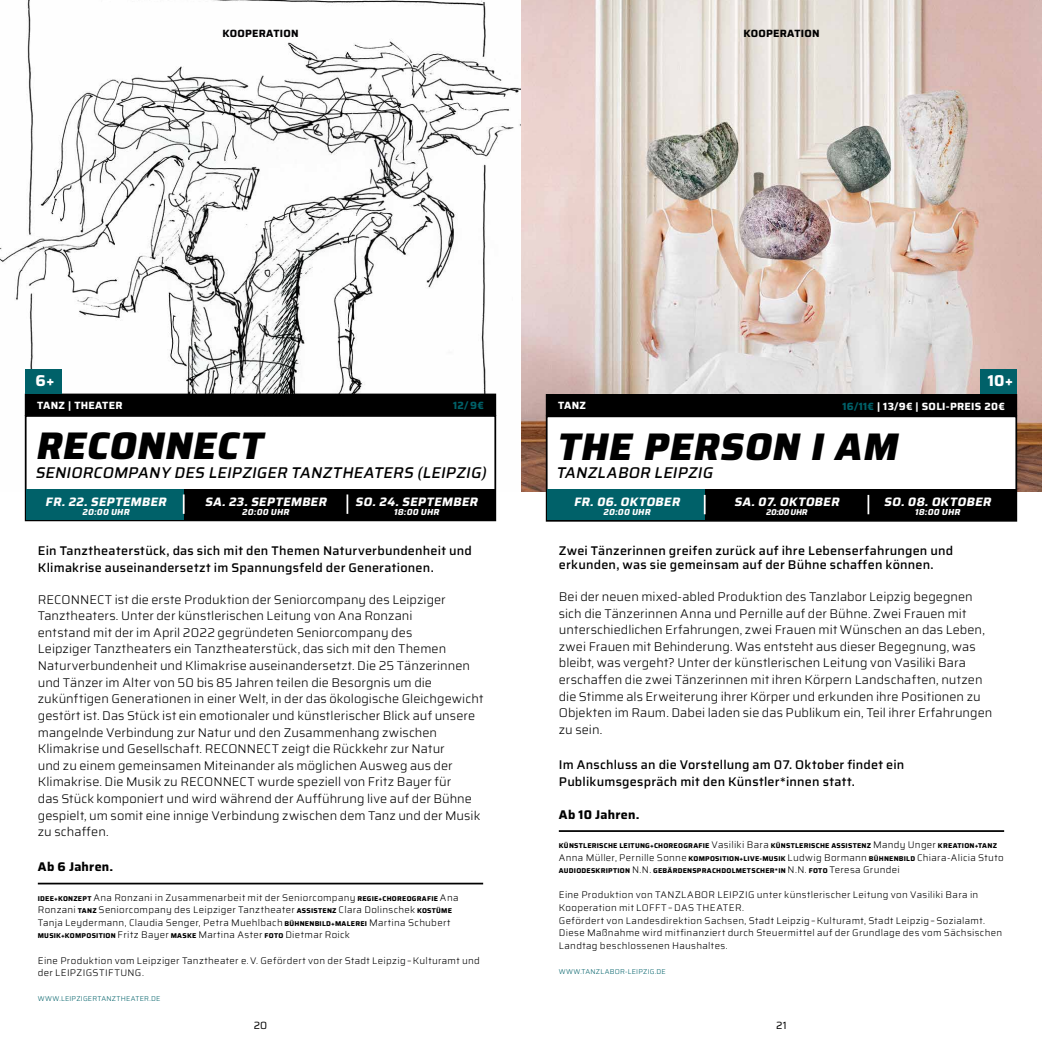
<style>
.page{position:relative;width:1042px;height:1042px;background:#fff}
.page>*{position:absolute;margin:0;border:0;box-sizing:border-box;transform-origin:0 0}
.t1{font:italic 800 38.5px "Saira";color:#000}
.t2{font:700 15.75px "Saira";color:#fff}
.t3{font:italic 500 15.58px "Saira";color:#000}
.t4{font:300 12.6px/16.6px "Saira";color:#000}
.t5{font:500 12.6px/16.6px "Saira";letter-spacing:.015em;color:#000}
.t6{font:700 12.6px "Saira";letter-spacing:.015em;color:#000}
.t7{font:italic 700 12.25px "Saira";color:#fff}
.t8{font:700 10.5px "Saira";letter-spacing:.025em;color:#fff}
.t9{font:700 10.5px "Saira";letter-spacing:.025em;color:#000}
.t10{font:700 10.5px "Saira";letter-spacing:.025em;color:#020103}
.t11{font:700 10.5px "Saira";color:#006169}
.t12{font:10.5px "Saira";color:#000}
.t13{font:300 9.62px/12.6px "Saira";letter-spacing:.03em;color:#000}
.t14{font:italic 700 8.75px "Saira";color:#fff}
.t15{font:italic 700 8.4px "Saira";color:#fff}
.t16{font:700 7px "Saira";letter-spacing:.03em;color:#000}
.t17{font:300 7px "Saira";letter-spacing:.035em;color:#006169}
.s1{color:#006169}
.s2{font-weight:700;font-size:7px}
.s3{font-weight:300;font-size:9.62px}
</style>
<div class="page">
<img style="left:0;top:0;width:521px;height:492px">
<img style="left:521px;top:0;width:521px;height:492px">
<hr style="left:38px;top:882px;width:445px;height:2px;background:#000">
<hr style="left:559px;top:830px;width:445px;height:2px;background:#000">
<div style="left:26px;top:416px;width:469px;height:104px;background:#fff"></div>
<div style="left:25px;top:415px;width:471px;height:106px;border:2px solid #000"></div>
<div style="left:26px;top:394px;width:469px;height:21px;background:#000"></div>
<div style="left:25px;top:394px;width:471px;height:22px;border:2px solid #000"></div>
<div style="left:26px;top:488px;width:159px;height:31px;background:#006169"></div>
<div style="left:337px;top:488px;width:159px;height:31px;background:#000"></div>
<div style="left:184px;top:488px;width:163px;height:31px;background:#000"></div>
<hr style="left:183px;top:494px;width:2px;height:20px;background:#fff">
<hr style="left:346px;top:494px;width:2px;height:20px;background:#fff">
<div style="left:25px;top:369px;width:37px;height:25px;background:#006169"></div>
<div style="left:547px;top:416px;width:469px;height:105px;background:#fff"></div>
<div style="left:546px;top:415px;width:471px;height:107px;border:2px solid #000"></div>
<div style="left:547px;top:395px;width:469px;height:20px;background:#000"></div>
<div style="left:546px;top:394px;width:471px;height:22px;border:2px solid #000"></div>
<div style="left:547px;top:489px;width:159px;height:31px;background:#006169"></div>
<div style="left:858px;top:489px;width:159px;height:31px;background:#000"></div>
<div style="left:705px;top:489px;width:163px;height:31px;background:#000"></div>
<svg style="left:704px;top:495px;width:1px;height:19px"></svg>
<svg style="left:867px;top:495px;width:2px;height:19px"></svg>
<div style="left:980px;top:369px;width:37px;height:25px;background:#006169"></div>
<p class="t10" style="left:222px;top:25px;width:78px">KOOPERATION</p>
<p class="t9" style="left:743px;top:25px;width:78px">KOOPERATION</p>
<p class="t2" style="left:35px;top:368px;width:21px">6+</p>
<p class="t2" style="left:988px;top:368px;width:27px">10+</p>
<p class="t8" style="left:37px;top:397px;width:87px">TANZ | THEATER</p>
<p class="t11" style="left:453px;top:397px;width:32px">12/ 9€</p>
<p class="t8" style="left:558px;top:397px;width:29px">TANZ</p>
<p class="t8" style="left:842px;top:398px;width:164px"><span class="s1">16/11€</span> | 13/9€ | SOLI-PREIS 20€</p>
<h1 class="t1" style="left:35px;top:416px;width:239px">RECONNECT</h1>
<p class="t3" style="left:35px;top:461px;width:457px">SENIORCOMPANY DES LEIPZIGER TANZTHEATERS (LEIPZIG)</p>
<h1 class="t1" style="left:556px;top:416px;width:353px">THE PERSON IAM</h1>
<p class="t3" style="left:556px;top:461px;width:162px">TANZLABOR LEIPZIG</p>
<p class="t7" style="left:45px;top:492px;width:126px">FR.22.SEPTEMBER</p>
<p class="t14" style="left:82px;top:505px;width:51px">20:00 UHR</p>
<p class="t7" style="left:205px;top:492px;width:127px">SA.23.SEPTEMBER</p>
<p class="t14" style="left:242px;top:505px;width:51px">20:00 UHR</p>
<p class="t7" style="left:355px;top:492px;width:127px">SO.24.SEPTEMBER</p>
<p class="t14" style="left:394px;top:505px;width:49px">18:00 UHR</p>
<p class="t7" style="left:574px;top:492px;width:111px">FR.06.OKTOBER</p>
<p class="t14" style="left:603px;top:505px;width:51px">20:00 UHR</p>
<p class="t7" style="left:734px;top:492px;width:110px">SA.07.OKTOBER</p>
<p class="t15" style="left:766px;top:505px;width:45px">20:00UHR</p>
<p class="t7" style="left:884px;top:492px;width:112px">SO.08.OKTOBER</p>
<p class="t14" style="left:914px;top:505px;width:49px">18:00 UHR</p>
<p class="t5" style="left:38px;top:542px;width:435px">Ein Tanztheaterstück, das sich mit den Themen Naturverbundenheit und<br>Klimakrise auseinandersetzt im Spannungsfeld der Generationen.</p>
<p class="t4" style="left:38px;top:590px;width:447px">RECONNECT ist die erste Produktion der Seniorcompany des Leipziger Tanztheaters. Unter der künstlerischen Leitung von Ana Ronzani<br>entstand mit der im April 2022 gegründeten Seniorcompany des<br>Leipziger Tanztheaters ein Tanztheaterstück, das sich mit den Themen Naturverbundenheit und Klimakrise auseinandersetzt. Die 25 Tänzerinnen und Tänzer im Alter von 50 bis 85 Jahren teilen die Besorgnis um die zukünftigen Generationen in einer Welt, in der das ökologische Gleichgewicht gestört ist. Das Stück ist ein emotionaler und künstlerischer Blick auf unsere mangelnde Verbindung zur Natur und den Zusammenhang zwischen Klimakrise und Gesellschaft. RECONNECT zeigt die Rückkehr zur Natur<br>und zu einem gemeinsamen Miteinander als möglichen Ausweg aus der Klimakrise. Die Musik zu RECONNECT wurde speziell von Fritz Bayer für<br>das Stück komponiert und wird während der Aufführung live auf der Bühne gespielt, um somit eine innige Verbindung zwischen dem Tanz und der Musik zu schaffen.</p>
<p class="t6" style="left:38px;top:857px;width:77px">Ab 6 Jahren.</p>
<p class="t13" style="left:38px;top:890px;width:422px"><span class="s2">IDEE+KONZEPT</span> Ana Ronzani in Zusammenarbeit mit der Seniorcompany <span class="s2">REGIE+CHOREOGRAFIE</span> Ana Ronzani <span class="s2">TANZ</span> Seniorcompany des Leipziger Tanztheater <span class="s2">ASSISTENZ</span> Clara Dolinschek <span class="s2">KOSTÜME </span>Tanja Leydermann, Claudia Senger, Petra Muehlbach <span class="s2">BÜHNENBILD+MALEREI</span> Martina Schubert <span class="s2">MUSIK+KOMPOSITION</span> Fritz Bayer <span class="s2">MASKE</span> Martina Aster <span class="s2">FOTO</span> Dietmar Roick</p>
<p class="t13" style="left:38px;top:953px;width:443px">Eine Produktion vom Leipziger Tanztheater e.V. Gefördert von der Stadt Leipzig–Kulturamt und der LEIPZIGSTIFTUNG.</p>
<p class="t17" style="left:38px;top:993px;width:124px">WWW.LEIPZIGERTANZTHEATER.DE</p>
<p class="t5" style="left:559px;top:544px;width:396px;line-height:14px">Zwei Tänzerinnen greifen zurück auf ihre Lebenserfahrungen und erkunden, was sie gemeinsam auf der Bühne schaffen können.</p>
<p class="t4" style="left:559px;top:588px;width:435px">Bei der neuen mixed-abled Produktion des Tanzlabor Leipzig begegnen sich die Tänzerinnen Anna und Pernille auf der Bühne. Zwei Frauen mit unterschiedlichen Erfahrungen, zwei Frauen mit Wünschen an das Leben, zwei Frauen mit Behinderung. Was entsteht aus dieser Begegnung, was bleibt, was vergeht? Unter der künstlerischen Leitung von Vasiliki Bara erschaffen die zwei Tänzerinnen mit ihren Körpern Landschaften, nutzen die Stimme als Erweiterung ihrer Körper und erkunden ihre Positionen zu Objekten im Raum. Dabei laden sie das Publikum ein, Teil ihrer Erfahrungen zu sein.</p>
<p class="t5" style="left:559px;top:756px;width:347px">Im Anschluss an die Vorstellung am 07. Oktober findet ein<br>Publikumsgespräch mit den Künstler*innen statt.</p>
<p class="t6" style="left:559px;top:804px;width:82px">Ab 10 Jahren.</p>
<p class="t16" style="left:559px;top:840px;width:440px">KÜNSTLERISCHE LEITUNG+CHOREOGRAFIE <span class="s3">Vasiliki Bara</span> KÜNSTLERISCHE ASSISTENZ <span class="s3">Mandy Unger</span> KREATION+TANZ</p>
<p class="t13" style="left:559px;top:851px;width:446px">Anna Müller, Pernille Sonne <span class="s2">KOMPOSITION+LIVE-MUSIK</span> Ludwig Bormann <span class="s2">BÜHNENBILD</span> Chiara-Alicia Stuto</p>
<p class="t16" style="left:559px;top:865px;width:342px">AUDIODESKRIPTION <span class="s3">N.N.</span> GEBÄRDENSPRACHDOLMETSCHER*IN <span class="s3">N.N.</span> FOTO <span class="s3">Teresa Grundei</span></p>
<p class="t13" style="left:559px;top:888px;width:445px">Eine Produktion von TANZLABOR LEIPZIG unter künstlerischer Leitung von Vasiliki Bara in Kooperation mit LOFFT–DAS THEATER.<br>Gefördert von Landesdirektion Sachsen, Stadt Leipzig–Kulturamt, Stadt Leipzig–Sozialamt.<br>Diese Maßnahme wird mitfinanziert durch Steuermittel auf der Grundlage des vom Sächsischen Landtag beschlossenen Haushaltes.</p>
<p class="t17" style="left:559px;top:966px;width:108px">WWW.TANZLABOR-LEIPZIG.DE</p>
<p class="t12" style="left:254px;top:1017px;width:15px">20</p>
<p class="t12" style="left:776px;top:1017px;width:12px">21</p>
</div>
